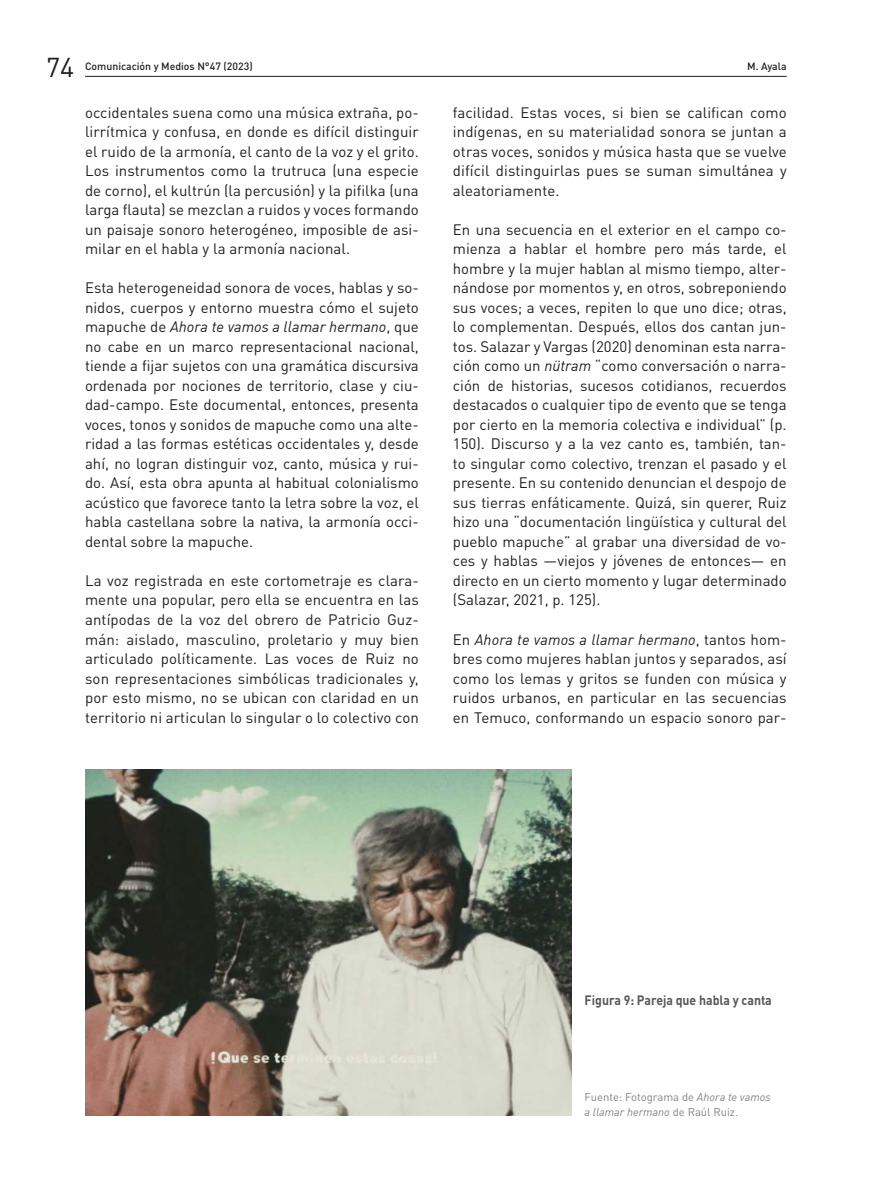
<style>
.page{position:relative;width:893px;height:1191px;background:#fff}
.page>*{position:absolute;margin:0;border:0;box-sizing:border-box;transform-origin:0 0}
.t1{font:27px "DIN Pro";color:#231f20}
.caja_textos{font:15px/19.5px "DIN Pro";letter-spacing:.005em;color:#231f20;text-align:justify}
.TITULO_CUADRO{font:700 13.5px "DIN Pro";color:#57585a;scale:.91 1}
.PIE_DE_GRAFICO{font:11.25px/15px "DIN Pro";color:#808285}
.t2{font:500 10.5px "DIN Pro";color:#231f20}
.s1{font-family:"DIN";font-style:italic}
</style>
<div class="page">
<hr style="left:85px;top:76px;width:702px;height:1px;background:#231f20">
<img style="left:85px;top:770px;width:487px;height:346px">
<h1 class="t1" style="left:46px;top:48px;width:30px">74</h1>
<p class="t2" style="left:85px;top:57px;width:169px">Comunicación y Medios N°47 (2023)</p>
<p class="t2" style="left:747px;top:57px;width:41px">M. Ayala</p>
<p class="caja_textos" style="left:85px;top:102px;width:335px">occidentales suena como una música extraña, po&shy;lirrítmica y confusa, en donde es difícil distinguir el ruido de la armonía, el canto de la voz y el grito.<br>Los instrumentos como la trutruca (una especie de corno), el kultrún (la percusión) y la pifilka (una larga flauta) se mezclan a ruidos y voces formando un paisaje sonoro heterogéneo, imposible de asi&shy;milar en el habla y la armonía nacional.</p>
<p class="caja_textos" style="left:85px;top:277px;width:335px">Esta heterogeneidad sonora de voces, hablas y so&shy;nidos, cuerpos y entorno muestra cómo el sujeto mapuche de <span class="s1">Ahora te vamos a llamar hermano</span>, que no cabe en un marco representacional nacional, tiende a fijar sujetos con una gramática discursiva ordenada por nociones de territorio, clase y ciu&shy;dad-campo. Este documental, entonces, presenta voces, tonos y sonidos de mapuche como una alte&shy;ridad a las formas estéticas occidentales y, desde ahí, no logran distinguir voz, canto, música y rui&shy;do. Así, esta obra apunta al habitual colonialismo acústico que favorece tanto la letra sobre la voz, el habla castellana sobre la nativa, la armonía occi&shy;dental sobre la mapuche.</p>
<p class="caja_textos" style="left:85px;top:570px;width:335px">La voz registrada en este cortometraje es clara&shy;mente una popular, pero ella se encuentra en las antípodas de la voz del obrero de Patricio Guz&shy;mán: aislado, masculino, proletario y muy bien articulado políticamente. Las voces de Ruiz no son representaciones simbólicas tradicionales y, por esto mismo, no se ubican con claridad en un territorio ni articulan lo singular o lo colectivo con</p>
<p class="caja_textos" style="left:453px;top:102px;width:335px">facilidad. Estas voces, si bien se califican como indígenas, en su materialidad sonora se juntan a otras voces, sonidos y música hasta que se vuelve difícil distinguirlas pues se suman simultánea y aleatoriamente.</p>
<p class="caja_textos" style="left:453px;top:219px;width:335px">En una secuencia en el exterior en el campo co&shy;mienza a hablar el hombre pero más tarde, el hombre y la mujer hablan al mismo tiempo, alter&shy;nándose por momentos y, en otros, sobreponiendo sus voces; a veces, repiten lo que uno dice; otras, lo complementan. Después, ellos dos cantan jun&shy;tos. Salazar y Vargas (2020) denominan esta narra&shy;ción como un <span class="s1">nütram</span> “como conversación o narra&shy;ción de historias, sucesos cotidianos, recuerdos destacados o cualquier tipo de evento que se tenga por cierto en la memoria colectiva e individual” (p.<br>150). Discurso y a la vez canto es, también, tan&shy;to singular como colectivo, trenzan el pasado y el presente. En su contenido denuncian el despojo de sus tierras enfáticamente. Quizá, sin querer, Ruiz hizo una “documentación lingüística y cultural del pueblo mapuche” al grabar una diversidad de vo&shy;ces y hablas —viejos y jóvenes de entonces— en directo en un cierto momento y lugar determinado (Salazar, 2021, p. 125).</p>
<p class="caja_textos" style="left:453px;top:628px;width:335px">En <span class="s1">Ahora te vamos a llamar hermano</span>, tantos hom&shy;bres como mujeres hablan juntos y separados, así como los lemas y gritos se funden con música y ruidos urbanos, en particular en las secuencias en Temuco, conformando un espacio sonoro par-</p>
<p class="TITULO_CUADRO" style="left:585px;top:989px;width:207px">Figura 9: Pareja que habla y canta</p>
<p class="PIE_DE_GRAFICO" style="left:585px;top:1088px;width:188px">Fuente: Fotograma de <span class="s1">Ahora te vamos a llamar hermano</span> de Raúl Ruiz.</p>
</div>
